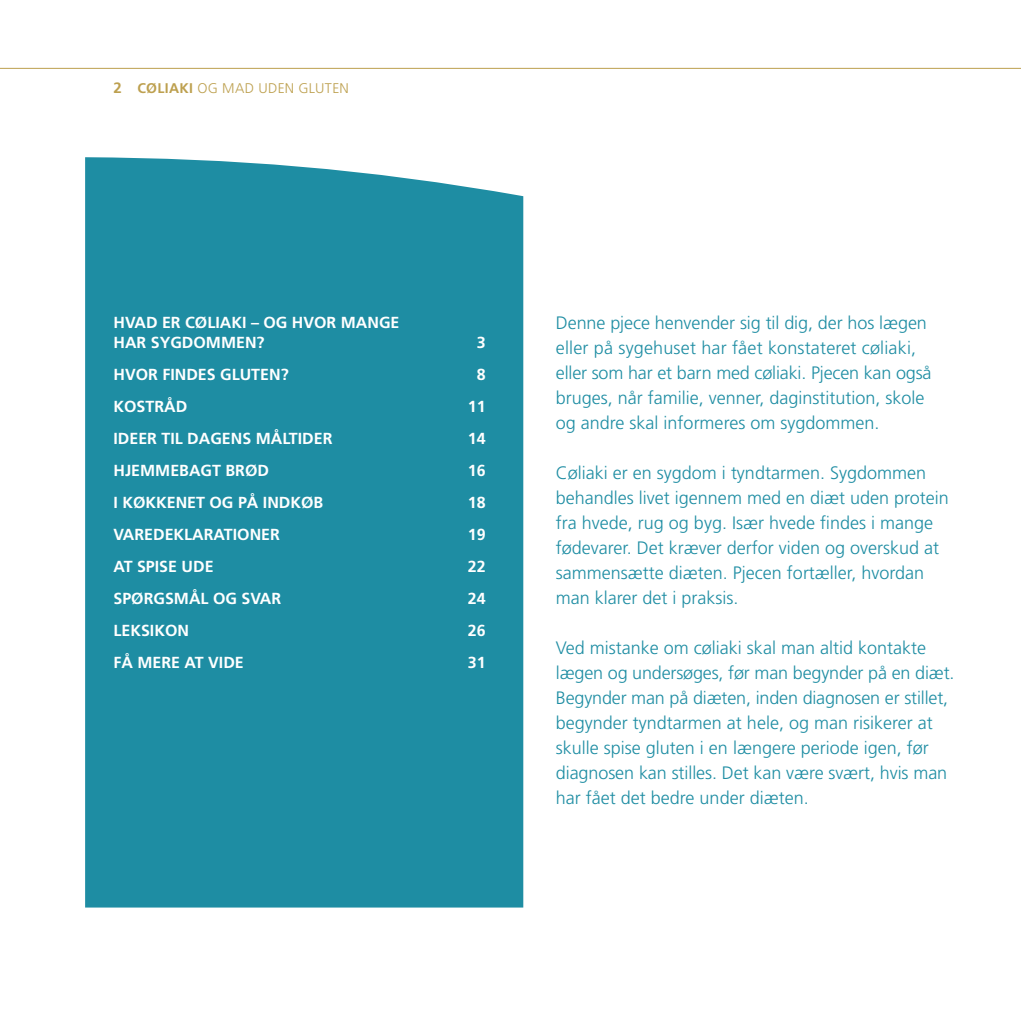
<style>
.page{position:relative;width:1021px;height:1021px;background:#fff}
.page>*{position:absolute;margin:0;border:0;box-sizing:border-box;transform-origin:0 0}
.t1{font:300 18px/25px "Frutiger";color:#1e8da3}
.t2{font:700 16px/20px "Frutiger";color:#fff}
.t3{font:700 14px "Frutiger";letter-spacing:.03em;color:#bda04f}
.t4{font:300 14px "Frutiger";color:#bda04f}
.s1{font-size:15px}
.s2{font-weight:300}
</style>
<div class="page">
<hr style="left:0;top:68px;width:1020px;height:1px;background:#bda04f">
<div style="left:85px;top:157px;width:438px;height:750px;background:#1e8da3"></div>
<p class="t3" style="left:113px;top:80px;width:120px"><span class="s1">2</span> CØLIAKI <span class="s2">og mad</span></p>
<p class="t4" style="left:258px;top:80px;width:10px">uden</p>
<p class="t4" style="left:298px;top:80px;width:19px">gluten</p>
<p class="t2" style="left:113px;top:312px;width:91px">HVAD ER CØLIAKI</p>
<p class="t2" style="left:113px;top:312px;width:287px;text-indent:138px">– OG HVOR MANGE<br>HAR SYGDOMMEN?</p>
<p class="t2" style="left:476px;top:332px;width:10px">3</p>
<p class="t2" style="left:113px;top:364px;width:24px">HVOR</p>
<p class="t2" style="left:162px;top:364px;width:24px">FINDES</p>
<p class="t2" style="left:220px;top:364px;width:70px">GLUTEN ?</p>
<p class="t2" style="left:476px;top:364px;width:10px">8</p>
<p class="t2" style="left:113px;top:396px;width:11px">KOS</p>
<p class="t2" style="left:145px;top:396px;width:37px">TRÅD</p>
<p class="t2" style="left:468px;top:396px;width:19px">11</p>
<p class="t2" style="left:113px;top:428px;width:15px">IDEER</p>
<p class="t2" style="left:161px;top:428px;width:60px">TIL DAGENS</p>
<p class="t2" style="left:256px;top:428px;width:58px">MÅLTIDER</p>
<p class="t2" style="left:468px;top:428px;width:19px">14</p>
<p class="t2" style="left:113px;top:460px;width:31px">HJEMME</p>
<p class="t2" style="left:179px;top:460px;width:89px">BAGT BRØD</p>
<p class="t2" style="left:468px;top:460px;width:19px">16</p>
<p class="t2" style="left:113px;top:492px;width:64px">I KØKKENE</p>
<p class="t2" style="left:196px;top:492px;width:129px">T OG PÅ INDKØB</p>
<p class="t2" style="left:468px;top:492px;width:19px">18</p>
<p class="t2" style="left:113px;top:524px;width:32px">VAREDE</p>
<p class="t2" style="left:174px;top:524px;width:74px">KLARATIONER</p>
<p class="t2" style="left:468px;top:524px;width:19px">19</p>
<p class="t2" style="left:113px;top:556px;width:90px">AT SPISE UDE</p>
<p class="t2" style="left:468px;top:556px;width:19px">22</p>
<p class="t2" style="left:113px;top:588px;width:42px">SPØRGSM</p>
<p class="t2" style="left:189px;top:588px;width:90px">ÅL OG SVAR</p>
<p class="t2" style="left:468px;top:588px;width:19px">24</p>
<p class="t2" style="left:113px;top:620px;width:64px">LEKSIKON</p>
<p class="t2" style="left:468px;top:620px;width:19px">26</p>
<p class="t2" style="left:113px;top:652px;width:36px">FÅ MERE</p>
<p class="t2" style="left:185px;top:652px;width:49px">AT VIDE</p>
<p class="t2" style="left:468px;top:652px;width:19px">31</p>
<p class="t1" style="left:556px;top:310px;width:377px">Denne pjece henvender sig til dig, der hos lægen eller på sygehuset har fået konstateret cøliaki, eller som har et barn med cøliaki. Pjecen kan også bruges, når familie, venner, daginstitution, skole og andre skal informeres om sygdommen.</p>
<p class="t1" style="left:556px;top:460px;width:394px">Cøliaki er en sygdom i tyndtarmen. Sygdommen behandles livet igennem med en diæt uden protein fra hvede, rug og byg. Især hvede findes i mange fødevarer. Det kræver derfor viden og overskud at sammensætte diæten. Pjecen fortæller, hvordan man klarer det i praksis.</p>
<p class="t1" style="left:556px;top:635px;width:400px">Ved mistanke om cøliaki skal man altid kontakte lægen og undersøges, før man begynder på en diæt.<br>Begynder man på diæten, inden diagnosen er stillet, begynder tyndtarmen at hele, og man risikerer at skulle spise gluten i en længere periode igen, før diagnosen kan stilles. Det kan være svært, hvis man har fået det bedre under diæten.</p>
</div>
